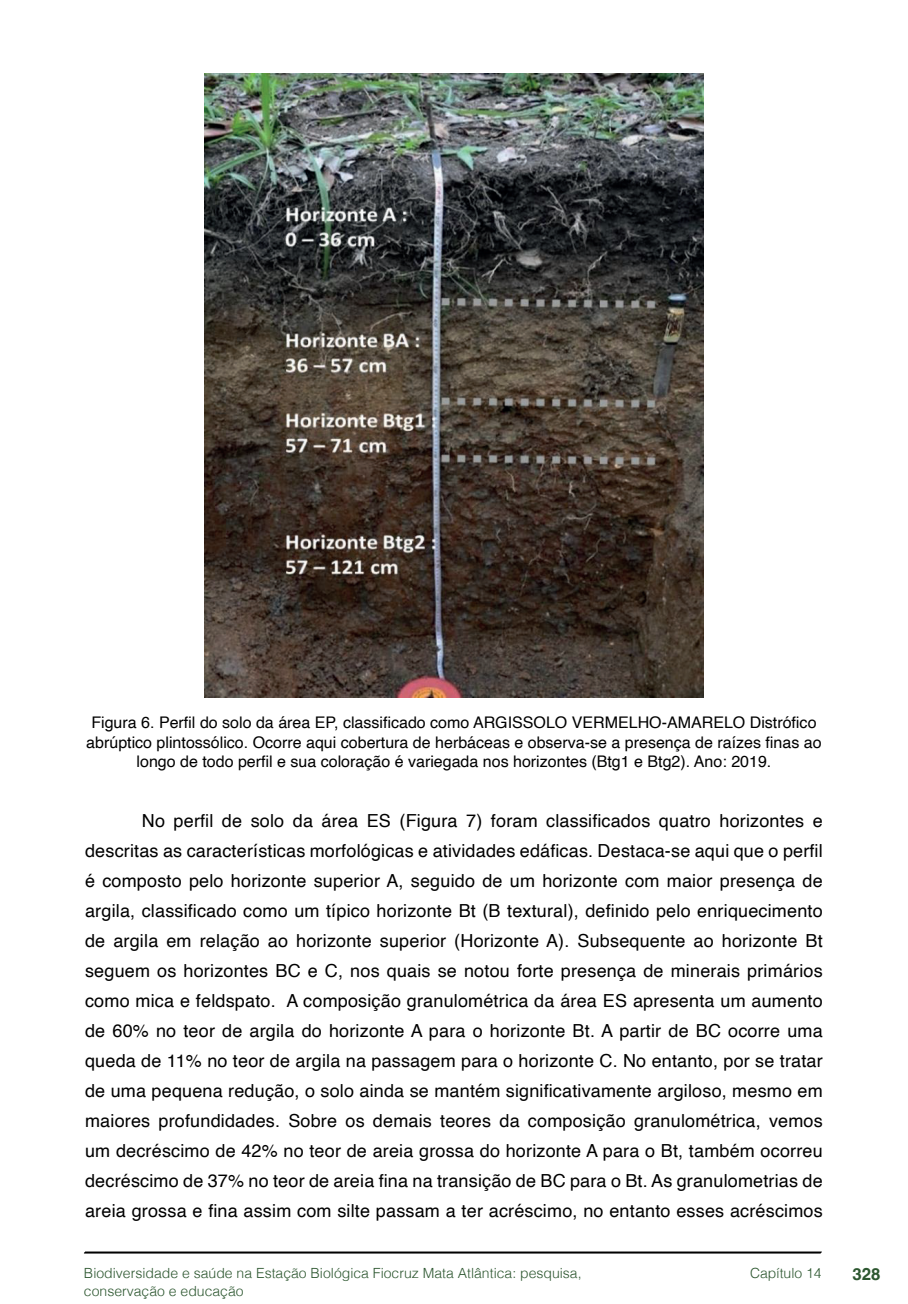
<style>
.page{position:relative;width:908px;height:1304px;background:#fff}
.page>*{position:absolute;margin:0;border:0;box-sizing:border-box;transform-origin:0 0}
.t1{font:18px/30px "Helvetica";letter-spacing:.01em;color:#000;text-align:justify}
.t2{font:700 16.8px "Helvetica";color:#2d5730}
.t3{font:16px/19.2px "Helvetica";color:#000001;text-align:center}
.t4{font:300 14px/18px "Helvetica";color:#2d5730}
.s1{color:#000}
</style>
<div class="page">
<svg style="left:84px;top:1251px;width:737px;height:3px;background:#515151"></svg>
<img style="left:204px;top:74px;width:499px;height:624px">
<p class="t3" style="left:86px;top:714px;width:736px"><span class="s1">Figura 6.</span> Perfil do solo da área EP, classificado como ARGISSOLO VERMELHO-AMARELO Distrófico abrúptico plintossólico. Ocorre aqui cobertura de herbáceas e observa-se a presença de raízes finas ao longo de todo perfil e sua coloração é variegada nos horizontes (Btg1 e Btg2). <span class="s1">Ano: 2019.</span></p>
<p class="t1" style="left:85px;top:806px;width:738px;text-indent:57px">No perfil de solo da área ES (Figura 7) foram classificados quatro horizontes e descritas as características morfológicas e atividades edáficas. Destaca-se aqui que o perfil é composto pelo horizonte superior A, seguido de um horizonte com maior presença de argila, classificado como um típico horizonte Bt (B textural), definido pelo enriquecimento de argila em relação ao horizonte superior (Horizonte A). Subsequente ao horizonte Bt seguem os horizontes BC e C, nos quais se notou forte presença de minerais primários como mica e feldspato. A composição granulométrica da área ES apresenta um aumento de 60% no teor de argila do horizonte A para o horizonte Bt. A partir de BC ocorre uma queda de 11% no teor de argila na passagem para o horizonte C. No entanto, por se tratar de uma pequena redução, o solo ainda se mantém significativamente argiloso, mesmo em maiores profundidades. Sobre os demais teores da composição granulométrica, vemos um decréscimo de 42% no teor de areia grossa do horizonte A para o Bt, também ocorreu decréscimo de 37% no teor de areia fina na transição de BC para o Bt. As granulometrias de areia grossa e fina assim com silte passam a ter acréscimo, no entanto esses acréscimos</p>
<p class="t4" style="left:84px;top:1263px;width:499px">Biodiversidade e saúde na Estação Biológica Fiocruz Mata Atlântica: pesquisa, conservação e educação</p>
<p class="t4" style="left:749px;top:1263px;width:73px">Capítulo 14</p>
<p class="t2" style="left:851px;top:1264px;width:30px">328</p>
</div>
